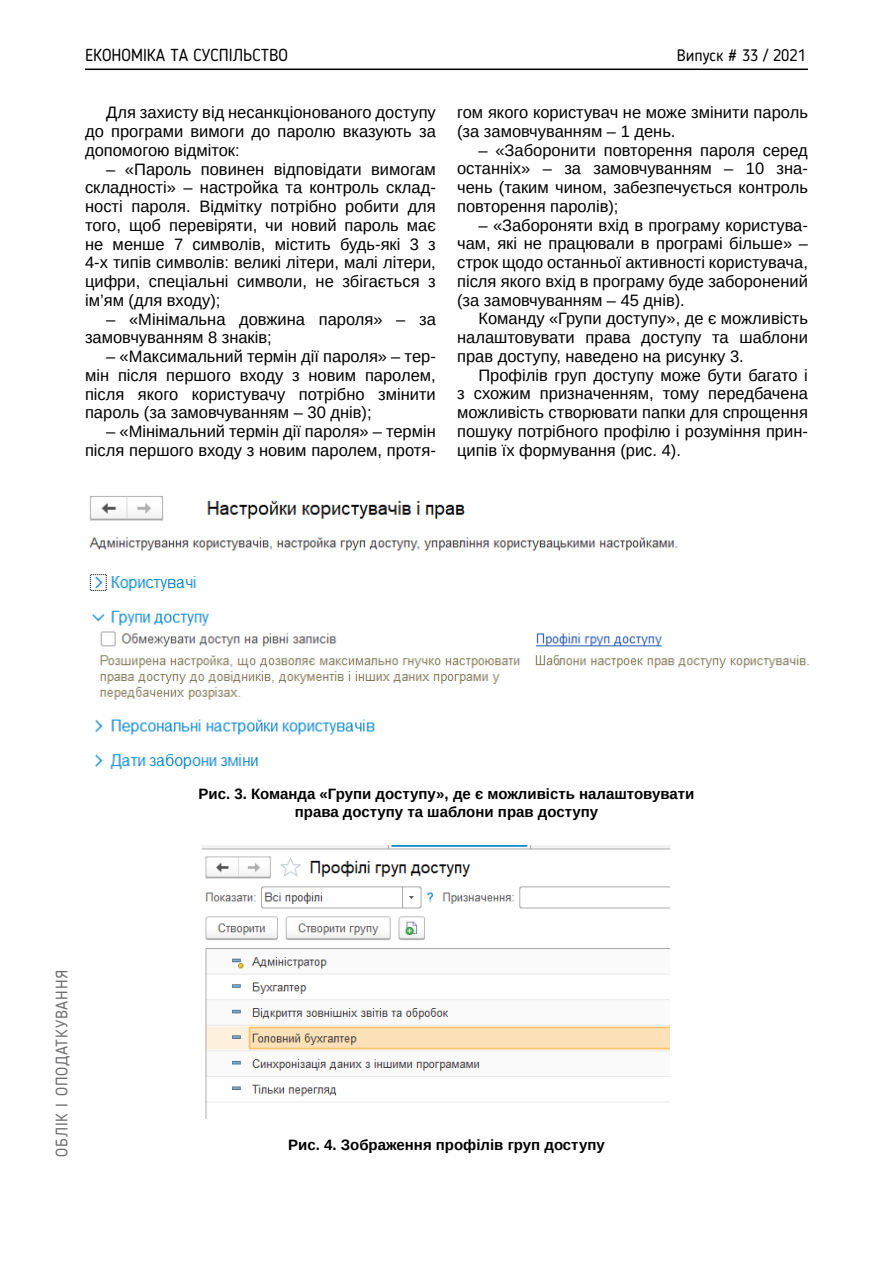
<style>
.page{position:relative;width:893px;height:1263px;background:#fff}
.page>*{position:absolute;margin:0;border:0;box-sizing:border-box;transform-origin:0 0}
.t1{font:17.25px "Blogger Sans";color:#000}
.t2{font:16.5px/18.8px "Arimo";color:#000;text-align:justify}
.t3{font:16.5px "Blogger Sans";letter-spacing:.05em;color:#6d6e71}
.t4{font:16.5px "Blogger Sans";color:#000}
.t5{font:700 15px/18.8px "Arimo";color:#000;text-align:center}
</style>
<div class="page">
<hr style="left:85px;top:69px;width:723px;height:1px;background:#000">
<img style="left:89px;top:496px;width:720px;height:274px">
<img style="left:202px;top:845px;width:468px;height:273px">
<p class="t1" style="left:85px;top:45px;width:204px">ЕКОНОМІКА ТА СУСПІЛЬСТВО</p>
<p class="t4" style="left:677px;top:45px;width:131px">Випуск # 33 / 2021</p>
<p class="t2" style="left:85px;top:103px;width:352px;text-indent:21px">Для захисту від несанкціонованого доступу до програми вимоги до паролю вказують за допомогою відміток:</p>
<p class="t2" style="left:85px;top:160px;width:352px;text-indent:21px">– «Пароль повинен відповідати вимогам складності» – настройка та контроль склад&shy;ності пароля. Відмітку потрібно робити для того, щоб перевіряти, чи новий пароль має не менше 7 символів, містить будь-які 3 з 4-х типів символів: великі літери, малі літери, цифри, спеціальні символи, не збігається з ім’ям (для входу);</p>
<p class="t2" style="left:85px;top:310px;width:352px;text-indent:21px">– «Мінімальна довжина пароля» – за замовчуванням 8 знаків;</p>
<p class="t2" style="left:85px;top:347px;width:352px;text-indent:21px">– «Максимальний термін дії пароля» – тер&shy;мін після першого входу з новим паролем, після якого користувачу потрібно змінити пароль (за замовчуванням – 30 днів);</p>
<p class="t2" style="left:85px;top:422px;width:352px;text-align:right">– «Мінімальний термін дії пароля» – термін після першого входу з новим паролем, протя-</p>
<p class="t2" style="left:457px;top:103px;width:352px">гом якого користувач не може змінити пароль (за замовчуванням – 1 день.</p>
<p class="t2" style="left:457px;top:141px;width:352px;text-indent:21px">– «Заборонити повторення пароля серед останніх» – за замовчуванням – 10 зна&shy;чень (таким чином, забезпечується контроль повторення паролів);</p>
<p class="t2" style="left:457px;top:216px;width:352px;text-indent:21px">– «Забороняти вхід в програму користува&shy;чам, які не працювали в програмі більше» – строк щодо останньої активності користувача, після якого вхід в програму буде заборонений (за замовчуванням – 45 днів).</p>
<p class="t2" style="left:457px;top:309px;width:352px;text-indent:21px">Команду «Групи доступу», де є можливість налаштовувати права доступу та шаблони прав доступу, наведено на рисунку 3.</p>
<p class="t2" style="left:457px;top:366px;width:352px;text-indent:21px">Профілів груп доступу може бути багато і з схожим призначенням, тому передбачена можливість створювати папки для спрощення пошуку потрібного профілю і розуміння прин&shy;ципів їх формування (рис. 4).</p>
<p class="t3" style="left:52px;top:1157px;width:188px;rotate:-90deg">ОБЛІК І ОПОДАТКУВАННЯ</p>
<p class="t5" style="left:199px;top:784px;width:497px">Рис. 3. Команда «Групи доступу», де є можливість налаштовувати права доступу та шаблони прав доступу</p>
<p class="t5" style="left:288px;top:1136px;width:318px">Рис. 4. Зображення профілів груп доступу</p>
</div>
